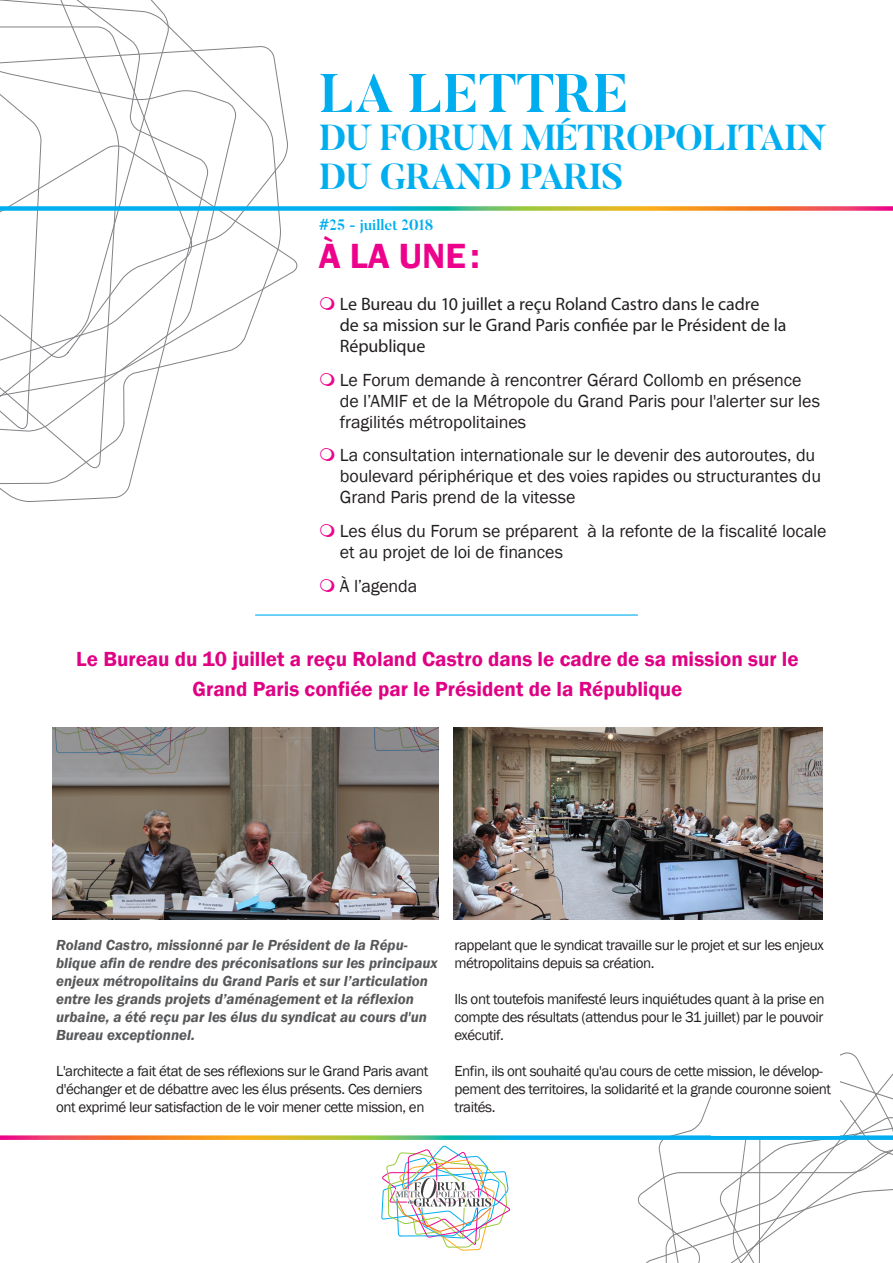
<style>
.page{position:relative;width:893px;height:1263px;background:#fff}
.page>*{position:absolute;margin:0;border:0;box-sizing:border-box;transform-origin:0 0}
.t1{font:700 54px "Butler";color:#00aeef}
.t2{font:700 36px/39px "Butler";letter-spacing:-.03em;color:#00aeef}
.A_LA_UNE{font:600 36px "Franklin Gothic";color:#ed028c}
.ARTICLE_-_TITRES{font:600 21px/30px "Franklin Gothic";color:#df0284;text-align:center}
.SOMMAIRE_-_Texte_cou{font:18px/21px "Franklin Gothic";letter-spacing:-.01em;color:#231f20}
.SOMMAIRE_-_Texte_cou-2{font:18px/21px "Myriad Pro";letter-spacing:-.01em;color:#231f20}
.TEXTE_COURANT{font:15px/18px "Franklin Gothic";letter-spacing:-.03em;color:#231f20}
.TEXTE_COURANT-2{font:italic 600 15px/18px "Franklin Gothic";color:#57585a}
.t3{font:700 15px "Butler";color:#00aeef}
</style>
<div class="page">
<svg style="left:0;top:26px;width:298px;height:476px"></svg>
<svg style="left:0;top:0;width:169px;height:420px"></svg>
<svg style="left:637px;top:1052px;width:256px;height:211px"></svg>
<svg style="left:0;top:1135px;width:893px;height:5px;background:#7aa99f"></svg>
<svg style="left:0;top:206px;width:893px;height:5px;background:#76a89f"></svg>
<svg style="left:382px;top:1146px;width:128px;height:105px"></svg>
<div style="left:711px;top:1050px;width:129px;height:85px;background:#fff"></div>
<hr style="left:255px;top:614px;width:383px;height:2px;background:#00aeef">
<img style="left:454px;top:728px;width:368px;height:191px">
<img style="left:53px;top:728px;width:385px;height:191px">
<h1 class="t1" style="left:319px;top:59px;width:311px">LA LETTRE</h1>
<h2 class="t2" style="left:319px;top:118px;width:510px">DU FORUM MÉTROPOLITAIN<br>DU GRAND PARIS</h2>
<p class="t3" style="left:319px;top:215px;width:116px">#25 - juillet 2018</p>
<p class="A_LA_UNE" style="left:319px;top:233px;width:162px">À LA UNE:</p>
<p class="SOMMAIRE_-_Texte_cou-2" style="left:340px;top:293px;width:448px">Le Bureau du 10 juillet a reçu Roland Castro dans le cadre<br>de sa mission sur le Grand Paris confiée par le Président de la<br>République</p>
<p class="SOMMAIRE_-_Texte_cou" style="left:340px;top:370px;width:482px">Le Forum demande à rencontrer Gérard Collomb en présence de l’AMIF et de la Métropole du Grand Paris pour l'alerter sur les fragilités métropolitaines</p>
<p class="SOMMAIRE_-_Texte_cou" style="left:340px;top:445px;width:483px">La consultation internationale sur le devenir des autoroutes, du boulevard périphérique et des voies rapides ou structurantes du<br>Grand Paris prend de la vitesse</p>
<p class="SOMMAIRE_-_Texte_cou" style="left:340px;top:521px;width:488px">Les élus du Forum se préparent à la refonte de la fiscalité locale et au projet de loi de finances</p>
<p class="SOMMAIRE_-_Texte_cou" style="left:340px;top:576px;width:79px">À l’agenda</p>
<p class="ARTICLE_-_TITRES" style="left:76px;top:644px;width:724px">Le Bureau du 10 juillet a reçu Roland Castro dans le cadre de sa mission sur le<br>Grand Paris confiée par le Président de la République</p>
<p class="TEXTE_COURANT-2" style="left:56px;top:936px;width:383px">Roland Castro, missionné par le Président de la Répu&shy;blique afin de rendre des préconisations sur les principaux enjeux métropolitains du Grand Paris et sur l’articulation entre les grands projets d’aménagement et la réflexion urbaine, a été reçu par les élus du syndicat au cours d'un Bureau exceptionnel.</p>
<p class="TEXTE_COURANT" style="left:56px;top:1062px;width:374px">L'architecte a fait état de ses réflexions sur le Grand Paris avant d'échanger et de débattre avec les élus présents. Ces derniers ont exprimé leur satisfaction de le voir mener cette mission, en</p>
<p class="TEXTE_COURANT" style="left:454px;top:936px;width:371px">rappelant que le syndicat travaille sur le projet et sur les enjeux métropolitains depuis sa création.</p>
<p class="TEXTE_COURANT" style="left:454px;top:990px;width:372px;text-align:justify">Ils ont toutefois manifesté leurs inquiétudes quant à la prise en compte des résultats (attendus pour le 31 juillet) par le pouvoir exécutif.</p>
<p class="TEXTE_COURANT" style="left:454px;top:1062px;width:378px">Enfin, ils ont souhaité qu'au cours de cette mission, le dévelop&shy;pement des territoires, la solidarité et la grande couronne soient traités.</p>
</div>
